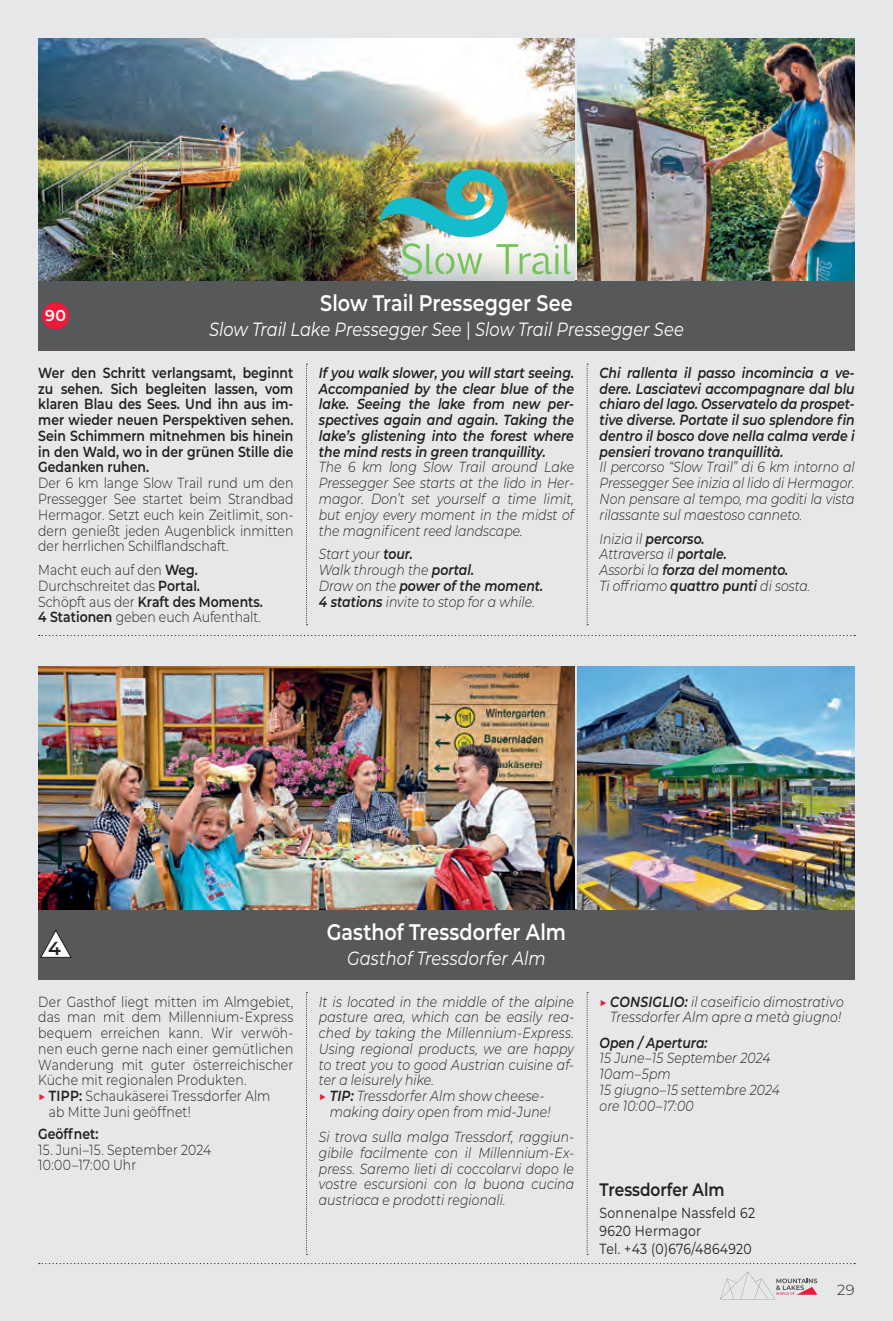
<style>
.page{position:relative;width:893px;height:1321px;background:#fff}
.page>*{position:absolute;margin:0;border:0;box-sizing:border-box;transform-origin:0 0}
.t1{font:600 22.5px "Montserrat";color:#fff;scale:.85 1}
.t2{font:italic 19.12px "Montserrat";color:#fff;scale:.85 1}
.t3{font:600 18.68px "Montserrat";color:#231f20}
.t4{font:600 18px "Montserrat";color:#231f20;scale:.85 1}
.t5{font:600 15.75px "Montserrat";color:#fff}
.t6{font:italic 300 14.62px/15.8px "Montserrat";color:#231f20;text-align:justify;scale:.85 1}
.t7{font:300 14.62px/15.8px "Montserrat";letter-spacing:.005em;color:#231f20;scale:.85 1}
.t8{font:italic 600 14.62px/15.8px "Montserrat";color:#231f20;text-align:justify;scale:.85 1}
.t9{font:600 14.62px/15.8px "Montserrat";color:#231f20;text-align:justify;scale:.85 1}
.t10{font:14.62px/18px "Montserrat";letter-spacing:.025em;color:#231f20;scale:.85 1}
.t11{font:300 14.62px "Montserrat";letter-spacing:.005em;color:#231f20}
.s1{font-style:normal}
.s2{font-weight:600}
.s3{color:#ed1a3a}
.s4{font-style:normal;color:#ed1a3a}
</style>
<div class="page">
<div style="left:0;top:0;width:893px;height:1320px;background:#e6e7e9"></div>
<svg style="left:720px;top:1271px;width:97px;height:28px"></svg>
<div style="left:38px;top:909px;width:817px;height:70px;background:#57585a"></div>
<svg style="left:40px;top:930px;width:32px;height:28px"></svg>
<img style="left:577px;top:666px;width:278px;height:243px">
<img style="left:38px;top:666px;width:536px;height:243px">
<svg style="left:587px;top:992px;width:1px;height:262px"></svg>
<svg style="left:306px;top:992px;width:1px;height:262px"></svg>
<div style="left:38px;top:281px;width:817px;height:70px;background:#57585a"></div>
<svg style="left:39px;top:635px;width:816px;height:1px"></svg>
<svg style="left:306px;top:364px;width:1px;height:261px"></svg>
<svg style="left:587px;top:364px;width:1px;height:261px"></svg>
<img style="left:577px;top:38px;width:278px;height:243px">
<div style="left:42px;top:302px;width:27px;height:27px;background:#ed1a3a;border-radius:50%"></div>
<img style="left:38px;top:38px;width:536px;height:243px">
<img style="left:379px;top:166px;width:192px;height:108px">
<h1 class="t1" style="left:320px;top:294px;width:299px">Slow Trail Pressegger See</h1>
<h2 class="t2" style="left:209px;top:322px;width:560px">Slow Trail Lake Pressegger See <span class="s1">|</span> Slow Trail Pressegger See</h2>
<p class="t9" style="left:38px;top:366px;width:302px">Wer den Schritt verlangsamt, beginnt zu sehen. Sich begleiten lassen, vom klaren Blau des Sees. Und ihn aus im&shy;mer wieder neuen Perspektiven sehen.<br>Sein Schimmern mitnehmen bis hinein in den Wald, wo in der grünen Stille die Gedanken ruhen.</p>
<p class="t7" style="left:38px;top:476px;width:302px;text-align:justify">Der 6 km lange Slow Trail rund um den Pressegger See startet beim Strandbad Hermagor. Setzt euch kein Zeitlimit, son&shy;dern genießt jeden Augenblick inmitten der herrlichen Schilflandschaft.</p>
<p class="t7" style="left:38px;top:563px;width:266px">Macht euch auf den <span class="s2">Weg.<br></span>Durchschreitet das <span class="s2">Portal.<br></span>Schöpft aus der <span class="s2">Kraft des Moments.<br>4 Stationen</span> geben euch Aufenthalt.</p>
<p class="t5" style="left:45px;top:309px;width:22px">90</p>
<p class="t8" style="left:319px;top:366px;width:302px">If you walk slower, you will start seeing.<br>Accompanied by the clear blue of the lake. Seeing the lake from new per&shy;spectives again and again. Taking the lake’s glistening into the forest where the mind rests in green tranquillity.</p>
<p class="t6" style="left:319px;top:460px;width:302px">The 6 km long Slow Trail around Lake Pressegger See starts at the lido in Her&shy;magor. Don’t set yourself a time limit, but enjoy every moment in the midst of the magnificent reed landscape.</p>
<p class="t6" style="left:319px;top:547px;width:265px;text-align:left">Start your <span class="s2">tour.<br></span>Walk through the <span class="s2">portal.<br></span>Draw on the <span class="s2">power of the moment.<br>4 stations</span> invite to stop for a while.</p>
<p class="t8" style="left:600px;top:366px;width:302px">Chi rallenta il passo incomincia a ve&shy;dere. Lasciatevi accompagnare dal blu chiaro del lago. Osservatelo da prospet&shy;tive diverse. Portate il suo splendore fin dentro il bosco dove nella calma verde i pensieri trovano tranquillità.</p>
<p class="t6" style="left:600px;top:460px;width:302px">Il percorso “Slow Trail” di 6 km intorno al Pressegger See inizia al lido di Hermagor.<br>Non pensare al tempo, ma goditi la vista rilassante sul maestoso canneto.</p>
<p class="t6" style="left:600px;top:531px;width:249px;text-align:left">Inizia il <span class="s2">percorso.<br></span>Attraversa il <span class="s2">portale.<br></span>Assorbi la <span class="s2">forza del momento.<br></span>Ti offriamo <span class="s2">quattro punti</span> di sosta.</p>
<p class="t3" style="left:48px;top:940px;width:14px">4</p>
<p class="t7" style="left:38px;top:994px;width:302px">Der Gasthof liegt mitten im Almgebiet,</p>
<p class="t7" style="left:38px;top:1010px;width:302px">das man mit dem Millennium-Express</p>
<p class="t7" style="left:38px;top:1025px;width:302px">bequem erreichen kann. Wir verwöh-</p>
<p class="t7" style="left:38px;top:1041px;width:302px">nen euch gerne nach einer gemütlichen</p>
<p class="t7" style="left:38px;top:1057px;width:302px">Wanderung mit guter österreichischer</p>
<p class="t7" style="left:38px;top:1073px;width:247px">Küche mit regionalen Produkten.</p>
<p class="t7" style="left:38px;top:1088px;width:275px"><span class="s3">▶</span> <span class="s2">TIPP:</span> Schaukäserei Tressdorfer Alm</p>
<p class="t7" style="left:49px;top:1104px;width:169px">ab Mitte Juni geöffnet!</p>
<p class="t9" style="left:38px;top:1126px;width:72px">Geöffnet:</p>
<p class="t7" style="left:38px;top:1142px;width:205px">15. Juni–15. September 2024<br>10:00–17:00 Uhr</p>
<h1 class="t1" style="left:327px;top:923px;width:283px">Gasthof Tressdorfer Alm</h1>
<h2 class="t2" style="left:347px;top:950px;width:235px">Gasthof Tressdorfer Alm</h2>
<p class="t6" style="left:319px;top:994px;width:302px">It is located in the middle of the alpine</p>
<p class="t6" style="left:319px;top:1010px;width:302px">pasture area, which can be easily rea-</p>
<p class="t6" style="left:319px;top:1025px;width:302px">ched by taking the Millennium-Express.</p>
<p class="t6" style="left:319px;top:1041px;width:302px">Using regional products, we are happy</p>
<p class="t6" style="left:319px;top:1057px;width:302px">to treat you to good Austrian cuisine af-</p>
<p class="t6" style="left:319px;top:1073px;width:137px">ter a leisurely hike.</p>
<p class="t6" style="left:319px;top:1088px;width:267px"><span class="s4">▶</span> <span class="s2">TIP:</span> Tressdorfer Alm show cheese-</p>
<p class="t6" style="left:330px;top:1104px;width:261px">making dairy open from mid-June!</p>
<p class="t6" style="left:319px;top:1129px;width:302px">Si trova sulla malga Tressdorf, raggiun&shy;gibile facilmente con il Millennium-Ex&shy;press. Saremo lieti di coccolarvi dopo le vostre escursioni con la buona cucina austriaca e prodotti regionali.</p>
<p class="t6" style="left:600px;top:994px;width:289px;text-align:center"><span class="s4">▶</span> <span class="s2">CONSIGLIO:</span> il caseificio dimostrativo<br>Tressdorfer Alm apre a metà giugno!</p>
<p class="t8" style="left:600px;top:1035px;width:129px">Open / Apertura:</p>
<p class="t6" style="left:600px;top:1051px;width:214px;text-align:left">15 June–15 September 2024<br>10am–5pm<br>15 giugno–15 settembre 2024 ore 10:00–17:00</p>
<p class="t4" style="left:600px;top:1182px;width:149px">Tressdorfer Alm</p>
<p class="t10" style="left:600px;top:1204px;width:184px">Sonnenalpe Nassfeld 62<br>9620 Hermagor<br>Tel. +43 (0)676/4864920</p>
<p class="t11" style="left:837px;top:1283px;width:19px">29</p>
</div>
